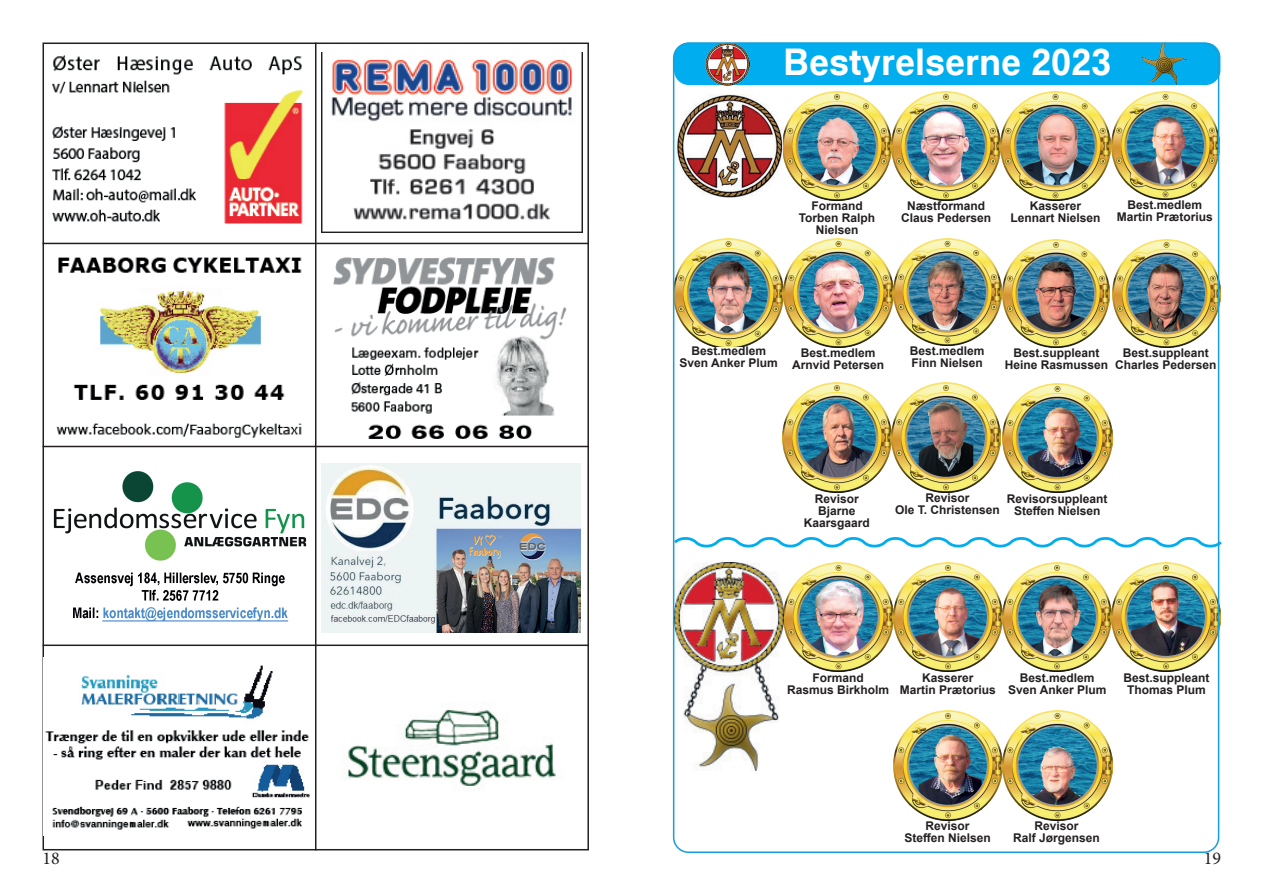
<style>
.page{position:relative;width:1263px;height:893px;background:#fff}
.page>*{position:absolute;margin:0;border:0;box-sizing:border-box;transform-origin:0 0}
.t1{font:700 36px "Helsinki";color:#fff}
.t2{font:18px "Minion Pro";color:#231f20}
.t3{font:700 12px/12px "Arial";color:#231f20;text-align:center}
</style>
<div class="page">
<svg style="left:42px;top:42px;width:547px;height:809px"></svg>
<hr style="left:315px;top:43px;width:1px;height:807px;background:#231f20">
<hr style="left:43px;top:446px;width:546px;height:1px;background:#231f20">
<hr style="left:43px;top:243px;width:546px;height:1px;background:#231f20">
<hr style="left:43px;top:644px;width:546px;height:2px;background:#231f20">
<img style="left:48px;top:50px;width:262px;height:183px">
<img style="left:51px;top:250px;width:258px;height:191px">
<img style="left:330px;top:250px;width:244px;height:194px">
<img style="left:322px;top:52px;width:260px;height:180px">
<img style="left:44px;top:658px;width:270px;height:178px">
<img style="left:51px;top:464px;width:258px;height:167px">
<img style="left:322px;top:464px;width:259px;height:168px">
<img style="left:330px;top:658px;width:244px;height:180px">
<div style="left:674px;top:43px;width:546px;height:42px;background:#00aeef;border-radius:15px"></div>
<img style="left:782px;top:91px;width:434px;height:109px">
<img style="left:676px;top:238px;width:325px;height:109px">
<img style="left:784px;top:562px;width:437px;height:109px">
<img style="left:893px;top:711px;width:219px;height:109px">
<img style="left:706px;top:46px;width:43px;height:39px">
<img style="left:1143px;top:46px;width:43px;height:39px">
<img style="left:1003px;top:383px;width:109px;height:109px">
<img style="left:676px;top:562px;width:107px;height:209px">
<svg style="left:672px;top:533px;width:550px;height:18px"></svg>
<img style="left:676px;top:94px;width:106px;height:104px">
<img style="left:782px;top:383px;width:219px;height:109px">
<img style="left:1113px;top:240px;width:107px;height:107px">
<img style="left:1002px;top:240px;width:108px;height:107px">
<h1 class="t1" style="left:783px;top:38px;width:330px">Bestyrelserne 2023</h1>
<p class="t3" style="left:799px;top:200px;width:78px">Formand<br>Torben Ralph<br>Nielsen</p>
<p class="t3" style="left:901px;top:200px;width:92px">Næstformand<br>Claus Pedersen</p>
<p class="t3" style="left:1117px;top:199px;width:98px">Best.medlem<br>Martin Prætorius</p>
<p class="t3" style="left:1010px;top:200px;width:92px">Kasserer<br>Lennart Nielsen</p>
<p class="t3" style="left:680px;top:345px;width:100px">Best.medlem<br>Sven Anker Plum</p>
<p class="t3" style="left:792px;top:347px;width:94px">Best.medlem<br>Arnvid Petersen</p>
<p class="t3" style="left:910px;top:345px;width:76px;text-align:left">Best.medlem<br>Finn Nielsen</p>
<p class="t3" style="left:1005px;top:347px;width:105px">Best.suppleant<br>Heine Rasmussen</p>
<p class="t3" style="left:1115px;top:347px;width:103px">Best.suppleant<br>Charles Pedersen</p>
<p class="t3" style="left:804px;top:492px;width:68px">Revisor<br>Bjarne<br>Kaarsgaard</p>
<p class="t3" style="left:895px;top:492px;width:106px">Revisor<br>Ole T. Christensen</p>
<p class="t3" style="left:1007px;top:492px;width:102px">Revisorsuppleant<br>Steffen Nielsen</p>
<p class="t3" style="left:787px;top:672px;width:104px">Formand<br>Rasmus Birkholm</p>
<p class="t3" style="left:900px;top:672px;width:98px">Kasserer<br>Martin Prætorius</p>
<p class="t3" style="left:1008px;top:672px;width:100px">Best.medlem<br>Sven Anker Plum</p>
<p class="t3" style="left:1123px;top:672px;width:88px">Best.suppleant<br>Thomas Plum</p>
<p class="t3" style="left:904px;top:820px;width:88px">Revisor<br>Steffen Nielsen</p>
<p class="t3" style="left:1013px;top:820px;width:88px">Revisor<br>Ralf Jørgensen</p>
<h2 class="t2" style="left:43px;top:846px;width:19px">18</h2>
<h2 class="t2" style="left:1204px;top:846px;width:19px">19</h2>
</div>
